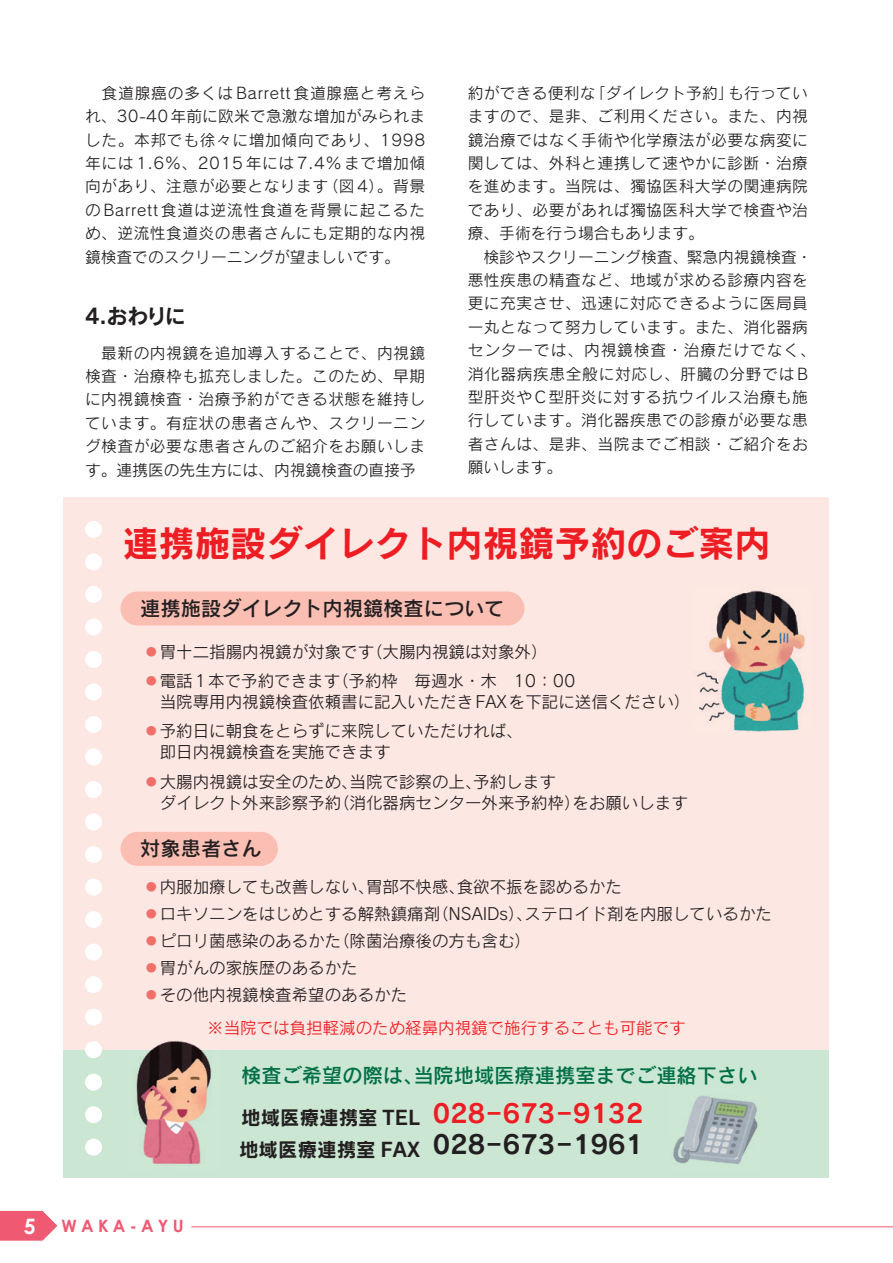
<style>
.page{position:relative;width:893px;height:1263px;background:#fff}
.page>*{position:absolute;margin:0;border:0;box-sizing:border-box;transform-origin:0 0}
.t1{font:36px "Rodin Pro B";color:#ee1d23}
.t2{font:25.35px "Rodin Pro B";color:#231f20}
.t3{font:25.35px "Rodin Pro B";color:#ee1d23}
.t4{font:700 21.3px "Century Gothic";color:#fff}
.t5{font:21px "Rodin Pro B";color:#231f20}
.t6{font:20.25px "Rodin Pro DB";color:#016f45}
.t7{font:20.25px "Rodin Pro DB";color:#231f20}
.t8{font:19.5px "Rodin Pro B";color:#231f20}
.t9{font:700 16.95px "Century Gothic";letter-spacing:.25em;color:#f05972}
.t10{font:16.5px/21.3px "Rodin Pro M";color:#231f20}
.t11{font:16.5px/33.3px "Rodin Pro M";color:#ee1d23}
.t12{font:15.75px/23.4px "Rodin Pro M";letter-spacing:.03em;color:#231f20}
.s1{color:#f26f69}
.s2{color:#231f20}
</style>
<div class="page">
<div style="left:64px;top:497px;width:765px;height:681px;background:#fde7e2"></div>
<div style="left:64px;top:1050px;width:765px;height:128px;background:#cbe6d3"></div>
<svg style="left:0;top:1211px;width:57px;height:30px;background:#f16f84"></svg>
<hr style="left:191px;top:1226px;width:702px;height:1px;background:#f05972">
<div style="left:121px;top:591px;width:403px;height:34px;background:#fabeb3;border-radius:17px"></div>
<div style="left:121px;top:832px;width:157px;height:34px;background:#fabeb3;border-radius:17px"></div>
<img style="left:696px;top:590px;width:110px;height:142px">
<img style="left:673px;top:1095px;width:85px;height:69px">
<div style="left:85px;top:521px;width:17px;height:17px;background:#fff;border-radius:50%"></div>
<div style="left:85px;top:553px;width:17px;height:17px;background:#fff;border-radius:50%"></div>
<div style="left:85px;top:586px;width:17px;height:17px;background:#fff;border-radius:50%"></div>
<div style="left:85px;top:618px;width:17px;height:17px;background:#fff;border-radius:50%"></div>
<div style="left:85px;top:651px;width:17px;height:17px;background:#fff;border-radius:50%"></div>
<div style="left:85px;top:683px;width:17px;height:17px;background:#fff;border-radius:50%"></div>
<div style="left:85px;top:716px;width:17px;height:17px;background:#fff;border-radius:50%"></div>
<div style="left:85px;top:748px;width:17px;height:17px;background:#fff;border-radius:50%"></div>
<div style="left:85px;top:781px;width:17px;height:17px;background:#fff;border-radius:50%"></div>
<div style="left:85px;top:813px;width:17px;height:17px;background:#fff;border-radius:50%"></div>
<div style="left:85px;top:846px;width:17px;height:17px;background:#fff;border-radius:50%"></div>
<div style="left:85px;top:878px;width:17px;height:17px;background:#fff;border-radius:50%"></div>
<div style="left:85px;top:911px;width:17px;height:17px;background:#fff;border-radius:50%"></div>
<div style="left:85px;top:943px;width:17px;height:17px;background:#fff;border-radius:50%"></div>
<div style="left:85px;top:976px;width:17px;height:17px;background:#fff;border-radius:50%"></div>
<div style="left:85px;top:1008px;width:17px;height:18px;background:#fff;border-radius:50%"></div>
<div style="left:85px;top:1041px;width:17px;height:17px;background:#fff;border-radius:50%"></div>
<div style="left:85px;top:1074px;width:17px;height:17px;background:#fff;border-radius:50%"></div>
<div style="left:85px;top:1106px;width:17px;height:17px;background:#fff;border-radius:50%"></div>
<div style="left:85px;top:1139px;width:17px;height:17px;background:#fff;border-radius:50%"></div>
<img style="left:136px;top:1041px;width:75px;height:123px">
<h3 class="t4" style="left:24px;top:1212px;width:13px">5</h3>
<p class="t12" style="left:85px;top:81px;width:342px;text-align:right">　食道腺癌の多くはBarrett食道腺癌と考えられ、30-40年前に欧米で急激な増加がみられました。本邦でも徐々に増加傾向であり、1998年には1.6%、2015年には7.4%まで増加傾（図4）。背景</p>
<p class="t12" style="left:85px;top:174px;width:342px">向があり、注意が必要となります<br>のBarrett食道は逆流性食道を背景に起こるため、逆流性食道炎の患者さんにも定期的な内視鏡検査でのスクリーニングが望ましいです。</p>
<h3 class="t5" style="left:85px;top:302px;width:102px">4.おわりに</h3>
<p class="t12" style="left:85px;top:340px;width:342px;text-align:justify">　最新の内視鏡を追加導入することで、内視鏡検査・治療枠も拡充しました。このため、早期に内視鏡検査・治療予約ができる状態を維持しています。有症状の患者さんや、スクリーニング検査が必要な患者さんのご紹介をお願いします。連携医の先生方には、内視鏡検査の直接予</p>
<p class="t12" style="left:468px;top:81px;width:350px">約ができる便利な<br>ますので、是非、ご利用ください。また、内視鏡治療ではなく手術や化学療法が必要な病変に関しては、外科と連携して速やかに診断・治療を進めます。当院は、獨協医科大学の関連病院であり、必要があれば獨協医科大学で検査や治療、手術を行う場合もあります。<br>　検診やスクリーニング検査、緊急内視鏡検査・悪性疾患の精査など、地域が求める診療内容を更に充実させ、迅速に対応できるように医局員一丸となって努力しています。また、消化器病センターでは、内視鏡検査・治療だけでなく、消化器病疾患全般に対応し、肝臓の分野ではB型肝炎やC型肝炎に対する抗ウイルス治療も施行しています。消化器疾患での診療が必要な患者さんは、是非、当院までご相談・ご紹介をお願いします。</p>
<p class="t12" style="left:590px;top:81px;width:145px">「ダイレクト予約」</p>
<p class="t12" style="left:728px;top:81px;width:81px">も行ってい</p>
<h1 class="t1" style="left:122px;top:520px;width:649px">連携施設ダイレクト内視鏡予約のご案内</h1>
<p class="t7" style="left:140px;top:595px;width:366px">連携施設ダイレクト内視鏡検査について</p>
<p class="t10" style="left:143px;top:641px;width:233px"><span class="s1">●</span>胃十二指腸内視鏡が対象です</p>
<p class="t10" style="left:366px;top:641px;width:183px">（大腸内視鏡は対象外(</p>
<p class="t10" style="left:332px;top:669px;width:166px">（予約枠　毎週水・木</p>
<p class="t10" style="left:143px;top:669px;width:549px"><span class="s1">●</span>電話1本で予約できます<br>　当院専用内視鏡検査依頼書に記入いただきFAXを下記に送信ください(</p>
<p class="t10" style="left:514px;top:669px;width:64px">10：00</p>
<p class="t10" style="left:143px;top:719px;width:381px"><span class="s1">●</span>予約日に朝食をとらずに来院していただければ、　即日内視鏡検査を実施できます</p>
<p class="t10" style="left:143px;top:770px;width:216px"><span class="s1">●</span>大腸内視鏡は安全のため、</p>
<p class="t10" style="left:350px;top:770px;width:133px">当院で診察の上、</p>
<p class="t10" style="left:473px;top:770px;width:84px">予約します</p>
<p class="t10" style="left:143px;top:791px;width:200px">　ダイレクト外来診察予約</p>
<p class="t10" style="left:333px;top:791px;width:249px">（消化器病センター外来予約枠）</p>
<p class="t10" style="left:572px;top:791px;width:117px">をお願いします</p>
<p class="t7" style="left:140px;top:835px;width:123px">対象患者さん</p>
<p class="t10" style="left:143px;top:875px;width:233px"><span class="s1">●</span>内服加療しても改善しない、</p>
<p class="t10" style="left:366px;top:875px;width:100px">胃部不快感、</p>
<p class="t10" style="left:457px;top:875px;width:166px">食欲不振を認めるかた</p>
<p class="t10" style="left:432px;top:902px;width:102px">（NSAIDs）、</p>
<p class="t10" style="left:143px;top:902px;width:299px"><span class="s1">●</span>ロキソニンをはじめとする解熱鎮痛剤</p>
<p class="t10" style="left:143px;top:956px;width:216px"><span class="s1">●</span>胃がんの家族歴のあるかた</p>
<p class="t11" style="left:207px;top:977px;width:480px;text-indent:-64px"><span class="s1">●</span><span class="s2">その他内視鏡検査希望のあるかた<br></span>※当院では負担軽減のため経鼻内視鏡で施行することも可能です</p>
<p class="t10" style="left:524px;top:902px;width:249px">ステロイド剤を内服しているかた</p>
<p class="t10" style="left:333px;top:929px;width:199px">（除菌治療後の方も含む(</p>
<p class="t10" style="left:143px;top:929px;width:200px"><span class="s1">●</span>ピロリ菌感染のあるかた</p>
<p class="t6" style="left:241px;top:1062px;width:184px">検査ご希望の際は、</p>
<p class="t6" style="left:413px;top:1062px;width:346px">当院地域医療連携室までご連絡下さい</p>
<p class="t9" style="left:62px;top:1215px;width:123px">WAKA-AYU</p>
<p class="t8" style="left:241px;top:1104px;width:180px">地域医療連携室 TEL</p>
<p class="t8" style="left:239px;top:1136px;width:182px">地域医療連携室 FAX</p>
<h2 class="t3" style="left:433px;top:1096px;width:212px">028‒673‒9132</h2>
<h2 class="t2" style="left:433px;top:1128px;width:212px">028‒673‒1961</h2>
</div>
